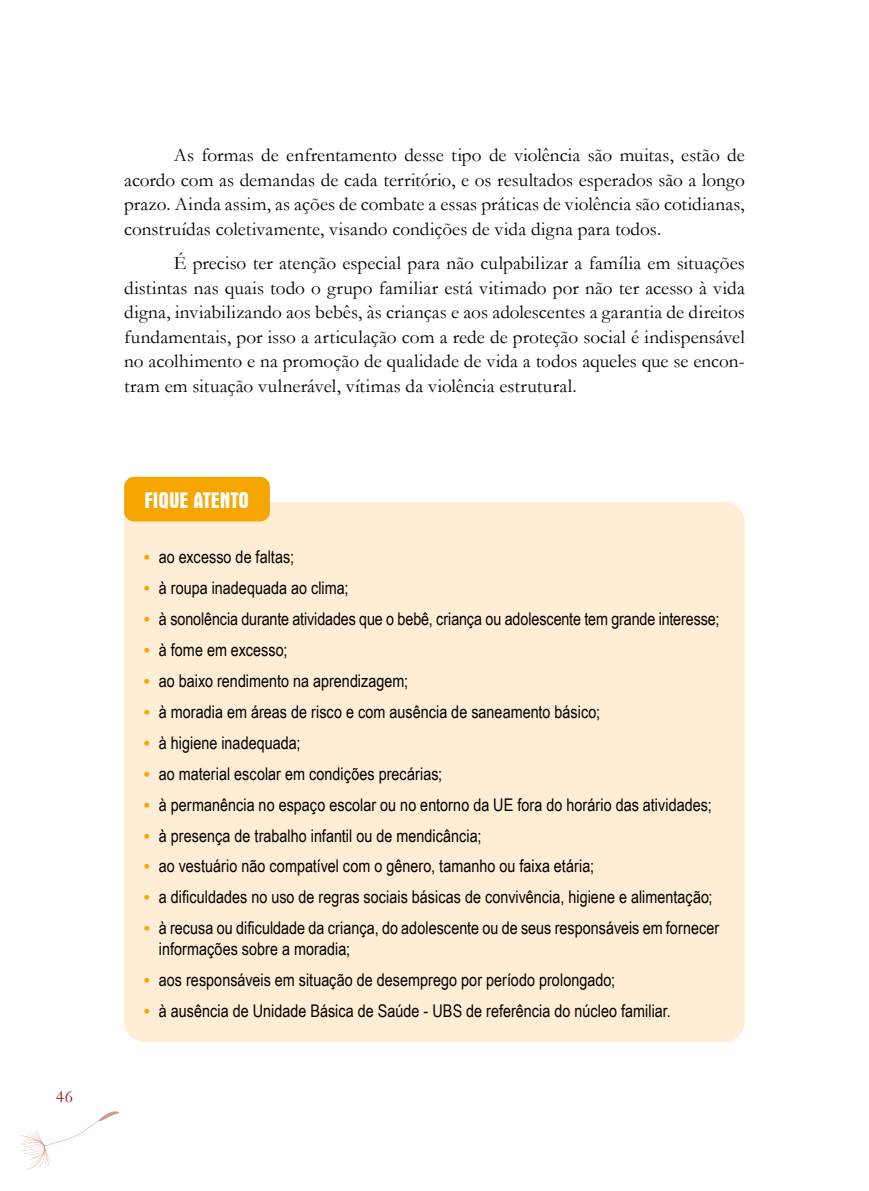
<style>
.page{position:relative;width:869px;height:1191px;background:#fff}
.page>*{position:absolute;margin:0;border:0;box-sizing:border-box;transform-origin:0 0}
.t1{font:700 condensed 22.75px "Aurora BT";color:#fff}
.t2{font:19.25px/24.5px "Garamond";letter-spacing:.005em;color:#000;text-align:justify}
.t3{font:17.5px/21px "Arial Narrow";color:#000}
.t4{font:17.5px "Garamond";color:#8d1d18}
.s1{font-family:"Garamond";font-weight:700;color:#f7a600}
</style>
<div class="page">
<svg style="left:20px;top:1111px;width:99px;height:58px"></svg>
<div style="left:124px;top:501px;width:620px;height:541px;background:#ffeed5"></div>
<div style="left:124px;top:477px;width:146px;height:44px;background:#f7a600;border-radius:10px"></div>
<p class="t4" style="left:56px;top:1085px;width:19px">46</p>
<p class="t2" style="left:124px;top:143px;width:622px;text-indent:50px">As formas de enfrentamento desse tipo de violência são muitas, estão de acordo com as demandas de cada território, e os resultados esperados são a longo prazo. Ainda assim, as ações de combate a essas práticas de violência são cotidianas, construídas coletivamente, visando condições de vida digna para todos.</p>
<p class="t2" style="left:124px;top:251px;width:622px;text-indent:50px">É preciso ter atenção especial para não culpabilizar a família em situações distintas nas quais todo o grupo familiar está vitimado por não ter acesso à vida digna, inviabilizando aos bebês, às crianças e aos adolescentes a garantia de direitos fundamentais, por isso a articulação com a rede de proteção social é indispensável no acolhimento e na promoção de qualidade de vida a todos aqueles que se encon&shy;tram em situação vulnerável, vítimas da violência estrutural.</p>
<h1 class="t1" style="left:144px;top:487px;width:106px">FIQUE ATENTO</h1>
<p class="t3" style="left:144px;top:546px;width:151px"><span class="s1">•</span> ao excesso de faltas;</p>
<p class="t3" style="left:144px;top:577px;width:206px"><span class="s1">•</span> à roupa inadequada ao clima;</p>
<p class="t3" style="left:144px;top:607px;width:576px"><span class="s1">•</span> à sonolência durante atividades que o bebê, criança ou adolescente tem grande interesse;</p>
<p class="t3" style="left:144px;top:638px;width:145px"><span class="s1">•</span> à fome em excesso;</p>
<p class="t3" style="left:144px;top:669px;width:266px"><span class="s1">•</span> ao baixo rendimento na aprendizagem;</p>
<p class="t3" style="left:144px;top:700px;width:457px"><span class="s1">•</span> à moradia em áreas de risco e com ausência de saneamento básico;</p>
<p class="t3" style="left:144px;top:731px;width:158px"><span class="s1">•</span> à higiene inadequada;</p>
<p class="t3" style="left:144px;top:762px;width:300px"><span class="s1">•</span> ao material escolar em condições precárias;</p>
<p class="t3" style="left:144px;top:793px;width:569px"><span class="s1">•</span> à permanência no espaço escolar ou no entorno da UE fora do horário das atividades;</p>
<p class="t3" style="left:144px;top:824px;width:339px"><span class="s1">•</span> à presença de trabalho infantil ou de mendicância;</p>
<p class="t3" style="left:144px;top:855px;width:451px"><span class="s1">•</span> ao vestuário não compatível com o gênero, tamanho ou faixa etária;</p>
<p class="t3" style="left:144px;top:886px;width:570px"><span class="s1">•</span> a dificuldades no uso de regras sociais básicas de convivência, higiene e alimentação;</p>
<p class="t3" style="left:159px;top:917px;width:561px;text-indent:-15px"><span class="s1">•</span> à recusa ou dificuldade da criança, do adolescente ou de seus responsáveis em fornecer informações sobre a moradia;</p>
<p class="t3" style="left:144px;top:969px;width:472px"><span class="s1">•</span> aos responsáveis em situação de desemprego por período prolongado;</p>
<p class="t3" style="left:144px;top:1000px;width:528px"><span class="s1">•</span> à ausência de Unidade Básica de Saúde - UBS de referência do núcleo familiar.</p>
</div>
